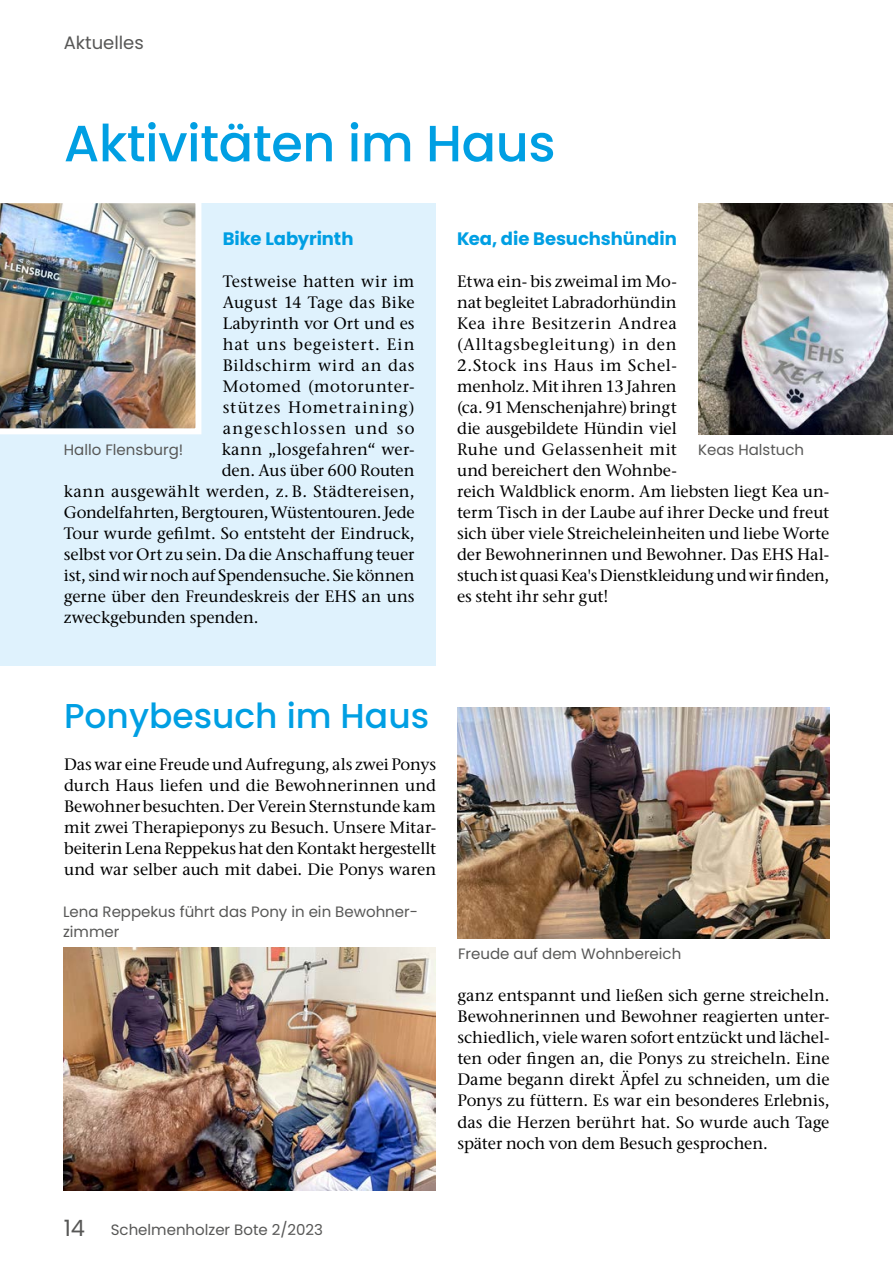
<style>
.page{position:relative;width:893px;height:1263px;background:#fff}
.page>*{position:absolute;margin:0;border:0;box-sizing:border-box;transform-origin:0 0}
.t1{font:500 51px "Poppins";letter-spacing:-.01em;color:#009fe3}
.t2{font:500 34.5px "Poppins";color:#009fe3}
.t3{font:700 18px "Poppins";color:#009fe3}
.t4{font:18px "Poppins";color:#575756}
.t5{font:500 16.5px/21px "Stone Serif ITC Pro";letter-spacing:.005em;color:#000;text-align:justify}
.t6{font:500 16.5px "Stone Serif ITC Pro";letter-spacing:-.015em;color:#000}
.t7{font:500 16.5px "Stone Serif ITC Pro";letter-spacing:.025em;color:#000}
.t8{font:500 16.5px "Stone Serif ITC Pro";letter-spacing:.055em;color:#000}
.t9{font:500 16.5px "Stone Serif ITC Pro";letter-spacing:.06em;color:#000}
.t10{font:500 16.5px "Stone Serif ITC Pro";letter-spacing:.04em;color:#000}
.t11{font:500 16.5px "Stone Serif ITC Pro";letter-spacing:.03em;color:#000}
.t12{font:500 16.5px "Stone Serif ITC Pro";letter-spacing:.075em;color:#000}
.t13{font:15px/19.8px "Poppins";color:#575756}
.s1{font-size:22.5px}
</style>
<div class="page">
<div style="left:0;top:203px;width:436px;height:462px;background:#dff2fd"></div>
<img style="left:0;top:203px;width:201px;height:231px">
<img style="left:698px;top:203px;width:194px;height:231px">
<img style="left:64px;top:948px;width:372px;height:243px">
<img style="left:458px;top:707px;width:371px;height:231px">
<hr style="left:892px;top:203px;width:1px;height:462px;background:#dff2fd">
<p class="t4" style="left:64px;top:32px;width:82px">Aktuelles</p>
<h1 class="t1" style="left:64px;top:114px;width:493px">Aktivitäten im Haus</h1>
<p class="t3" style="left:223px;top:229px;width:132px">Bike Labyrinth</p>
<p class="t5" style="left:223px;top:271px;width:193px">Testweise hatten wir im</p>
<p class="t5" style="left:223px;top:292px;width:193px">August 14 Tage das Bike</p>
<p class="t5" style="left:223px;top:313px;width:193px">Labyrinth vor Ort und es</p>
<p class="t8" style="left:223px;top:335px;width:193px">hat uns begeistert. Ein</p>
<p class="t10" style="left:223px;top:356px;width:193px">Bildschirm wird an das</p>
<p class="t11" style="left:223px;top:377px;width:193px">Motomed (motorunter-</p>
<p class="t9" style="left:223px;top:398px;width:193px">stützes Hometraining)</p>
<p class="t12" style="left:223px;top:419px;width:193px">angeschlossen und so</p>
<p class="t5" style="left:222px;top:439px;width:194px">kann „losgefahren“ wer-</p>
<p class="t5" style="left:222px;top:460px;width:194px">den. Aus über 600 Routen</p>
<p class="t7" style="left:64px;top:482px;width:352px">kann ausgewählt werden, z. B. Städtereisen,</p>
<p class="t6" style="left:64px;top:503px;width:352px">Gondelfahrten, Bergtouren, Wüstentouren. Jede</p>
<p class="t5" style="left:64px;top:523px;width:352px">Tour wurde gefilmt. So entsteht der Eindruck,</p>
<p class="t5" style="left:64px;top:544px;width:352px">selbst vor Ort zu sein. Da die Anschaffung teuer</p>
<p class="t6" style="left:64px;top:566px;width:352px">ist, sind wir noch auf Spendensuche. Sie können</p>
<p class="t5" style="left:64px;top:586px;width:352px">gerne über den Freundeskreis der EHS an uns</p>
<p class="t5" style="left:64px;top:607px;width:196px">zweckgebunden spenden.</p>
<p class="t13" style="left:64px;top:440px;width:121px">Hallo Flensburg!</p>
<p class="t3" style="left:457px;top:229px;width:221px">Kea, die Besuchshündin</p>
<p class="t5" style="left:457px;top:271px;width:374px;text-align:left">Etwa ein- bis zweimal im Mo-<br>nat begleitet Labradorhündin<br>Kea ihre Besitzerin Andrea (Alltagsbegleitung) in den<br>2.Stock ins Haus im Schel-<br>menholz. Mit ihren 13 Jahren<br>(ca. 91 Menschenjahre) bringt<br>die ausgebildete Hündin viel<br>Ruhe und Gelassenheit mit<br>und bereichert den Wohnbe-<br>reich Waldblick enorm. Am liebsten liegt Kea un&shy;term Tisch in der Laube auf ihrer Decke und freut sich über viele Streicheleinheiten und liebe Worte der Bewohnerinnen und Bewohner. Das EHS Hal&shy;stuch ist quasi Kea's Dienstkleidung und wir finden, es steht ihr sehr gut!</p>
<p class="t13" style="left:698px;top:440px;width:108px">Keas Halstuch</p>
<h2 class="t2" style="left:64px;top:696px;width:367px">Ponybesuch im Haus</h2>
<p class="t5" style="left:64px;top:754px;width:374px">Das war eine Freude und Aufregung, als zwei Ponys durch Haus liefen und die Bewohnerinnen und Bewohner besuchten. Der Verein Sternstunde kam mit zwei Therapieponys zu Besuch. Unsere Mitar&shy;beiterin Lena Reppekus hat den Kontakt hergestellt und war selber auch mit dabei. Die Ponys waren</p>
<p class="t13" style="left:63px;top:902px;width:356px">Lena Reppekus führt das Pony in ein Bewohner&shy;zimmer</p>
<p class="t13" style="left:458px;top:944px;width:225px">Freude auf dem Wohnbereich</p>
<p class="t5" style="left:457px;top:985px;width:374px">ganz entspannt und ließen sich gerne streicheln.<br>Bewohnerinnen und Bewohner reagierten unter&shy;schiedlich, viele waren sofort entzückt und lächel&shy;ten oder fingen an, die Ponys zu streicheln. Eine Dame begann direkt Äpfel zu schneiden, um die Ponys zu füttern. Es war ein besonderes Erlebnis, das die Herzen berührt hat. So wurde auch Tage später noch von dem Besuch gesprochen.</p>
<p class="t13" style="left:64px;top:1220px;width:261px"><span class="s1">14</span> Schelmenholzer Bote 2/2023</p>
</div>
